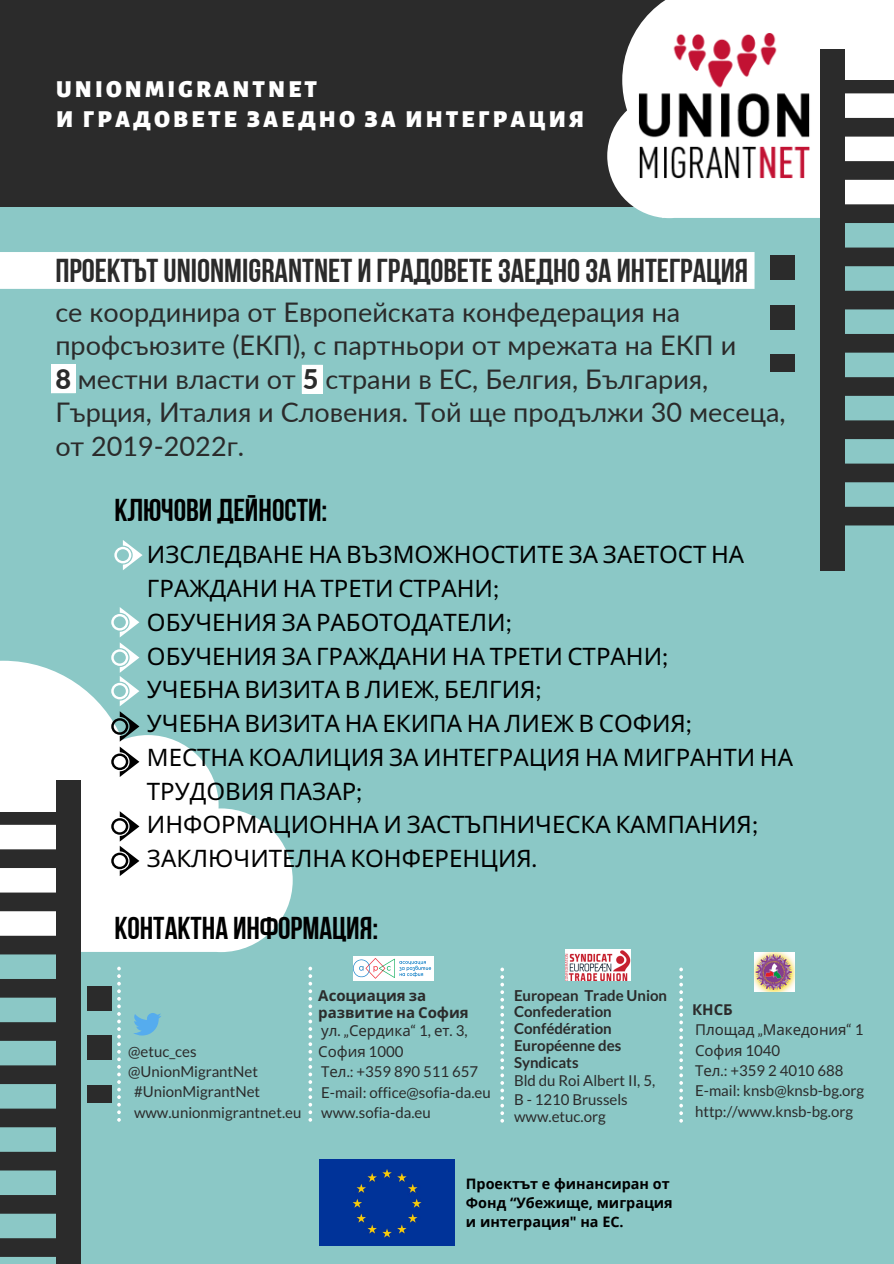
<style>
.page{position:relative;width:894px;height:1264px;background:#fff}
.page>*{position:absolute;margin:0;border:0;box-sizing:border-box;transform-origin:0 0}
.t1{font:33px "Bebas Neue Cyrillic";color:#2b2b2b}
.t2{font:31.5px "Bebas Neue Cyrillic";color:#000}
.t3{font:27px/33.5px "Lato";color:#2b2b2b}
.t4{font:24px/33.8px "Noto Sans";color:#000}
.t5{font:900 24px/29.8px "Alegreya Sans SC";letter-spacing:.13em;color:#fff}
.t6{font:15px/20.5px "Lato";color:#2b2b2b}
.t7{font:700 15px/16.8px "Lato";color:#2b2b2b}
.t8{font:15px/20.5px "Noto Sans";color:#2b2b2b}
.t9{font:700 15px/16.8px "Noto Sans";color:#2b2b2b}
.t10{font:700 14.4px/18.9px "Open Sans";color:#000}
.s1{font-weight:800}
.s2{font-family:"Lato"}
.s3{font-family:"Noto Sans"}
.s4{font-weight:700}
</style>
<div class="page">
<div style="left:0;top:0;width:893px;height:1263px;background:#8bc8c6"></div>
<div style="left:0;top:0;width:893px;height:206px;background:#2b2b2b"></div>
<svg style="left:607px;top:0;width:286px;height:218px;background:#e0e1e1"></svg>
<svg style="left:844px;top:81px;width:49px;height:456px"></svg>
<div style="left:819px;top:49px;width:25px;height:521px;background:#2b2b2b"></div>
<div style="left:769px;top:256px;width:25px;height:24px;background:#2b2b2b"></div>
<div style="left:769px;top:305px;width:25px;height:24px;background:#2b2b2b"></div>
<div style="left:769px;top:354px;width:25px;height:18px;background:#2b2b2b"></div>
<svg style="left:0;top:660px;width:292px;height:292px;fill:#fff"></svg>
<svg style="left:0;top:812px;width:56px;height:445px"></svg>
<div style="left:56px;top:780px;width:25px;height:483px;background:#2b2b2b"></div>
<div style="left:87px;top:986px;width:25px;height:24px;background:#2b2b2b"></div>
<div style="left:87px;top:1035px;width:25px;height:25px;background:#2b2b2b"></div>
<div style="left:87px;top:1084px;width:25px;height:18px;background:#2b2b2b"></div>
<div style="left:0;top:254px;width:752px;height:33px;background:#fff"></div>
<svg style="left:750px;top:285px;width:4px;height:4px"></svg>
<hr style="left:750px;top:256px;width:4px;height:29px;background:#fff">
<svg style="left:1px;top:287px;width:749px;height:2px"></svg>
<svg style="left:750px;top:252px;width:4px;height:4px"></svg>
<hr style="left:0;top:252px;width:750px;height:4px;background:#fff">
<svg style="left:51px;top:364px;width:25px;height:30px"></svg>
<svg style="left:302px;top:365px;width:21px;height:29px"></svg>
<img style="left:637px;top:33px;width:173px;height:146px">
<svg style="left:114px;top:540px;width:28px;height:30px"></svg>
<svg style="left:111px;top:607px;width:28px;height:170px"></svg>
<svg style="left:111px;top:811px;width:28px;height:65px;background:#b5b5b5"></svg>
<svg style="left:133px;top:1013px;width:28px;height:22px"></svg>
<svg style="left:308px;top:966px;width:4px;height:155px"></svg>
<svg style="left:500px;top:967px;width:4px;height:155px"></svg>
<svg style="left:117px;top:966px;width:4px;height:155px"></svg>
<div style="left:319px;top:1159px;width:135px;height:86px;background:#039"></div>
<hr style="left:353px;top:980px;width:80px;height:1px;background:#fff">
<img style="left:353px;top:956px;width:81px;height:24px">
<img style="left:565px;top:949px;width:65px;height:31px">
<svg style="left:679px;top:967px;width:3px;height:155px"></svg>
<img style="left:754px;top:952px;width:40px;height:39px">
<p class="t5" style="left:56px;top:75px;width:529px">UNIONMIGRANTNET<br>И ГРАДОВЕТЕ ЗАЕДНО ЗА ИНТЕГРАЦИЯ</p>
<h1 class="t1" style="left:55px;top:258px;width:694px">ПРОЕКТЪТ UNIONMIGRANTNET И ГРАДОВЕТЕ ЗАЕДНО ЗА ИНТЕГРАЦИЯ</h1>
<p class="t3" style="left:55px;top:294px;width:731px">се координира от Европейската конфедерация на профсъюзите (ЕКП), с партньори от мрежата на ЕКП и<br><span class="s1">8</span> местни власти от <span class="s1">5</span> страни в ЕС, Белгия, България, Гърция, Италия и Словения. Той ще продължи 30 месеца, от 2019-2022г.</p>
<h2 class="t2" style="left:114px;top:497px;width:214px">КЛЮЧОВИ ДЕЙНОСТИ:</h2>
<p class="t4" style="left:147px;top:537px;width:647px">ИЗСЛЕДВАНЕ НА ВЪЗМОЖНОСТИТЕ ЗА ЗАЕТОСТ НА ГРАЖДАНИ НА ТРЕТИ СТРАНИ<span class="s2">;<br></span>ОБУЧЕНИЯ ЗА РАБОТОДАТЕЛИ<span class="s2">;<br></span>ОБУЧЕНИЯ ЗА ГРАЖДАНИ НА ТРЕТИ СТРАНИ<span class="s2">;<br></span>УЧЕБНА ВИЗИТА В ЛИЕЖ<span class="s2">,</span> БЕЛГИЯ<span class="s2">;<br></span>УЧЕБНА ВИЗИТА НА ЕКИПА НА ЛИЕЖ В СОФИЯ<span class="s2">; </span>МЕСТНА КОАЛИЦИЯ ЗА ИНТЕГРАЦИЯ НА МИГРАНТИ НА ТРУДОВИЯ ПАЗАР<span class="s2">;<br></span>ИНФОРМАЦИОННА И ЗАСТЪПНИЧЕСКА КАМПАНИЯ<span class="s2">; </span>ЗАКЛЮЧИТЕЛНА КОНФЕРЕНЦИЯ<span class="s2">.</span></p>
<h2 class="t2" style="left:114px;top:915px;width:265px">КОНТАКТНА ИНФОРМАЦИЯ:</h2>
<p class="t6" style="left:128px;top:1040px;width:70px">@etuc_ces</p>
<p class="t6" style="left:128px;top:1060px;width:131px">@UnionMigrantNet</p>
<p class="t6" style="left:134px;top:1081px;width:128px">#UnionMigrantNet</p>
<p class="t6" style="left:134px;top:1101px;width:169px">www.unionmigrantnet.eu</p>
<p class="t9" style="left:318px;top:986px;width:152px">Асоциация за развитие на София</p>
<p class="t8" style="left:318px;top:1020px;width:151px">ул<span class="s2">. „</span>Сердика<span class="s2">“ 1,</span> ет<span class="s2">. 3,<br></span>София <span class="s2">1000</span></p>
<p class="t6" style="left:321px;top:1061px;width:171px"><span class="s3">Тел</span>.: +359 890 511 657<br>E-mail: office@sofia-da.eu www.sofia-da.eu</p>
<p class="t7" style="left:514px;top:986px;width:154px">European Trade Union<br>Confederation<br>Confédération<br>Européenne des<br>Syndicats</p>
<p class="t6" style="left:514px;top:1071px;width:143px;line-height:18.6px">Bld du Roi Albert II, 5,<br>B - 1210 Brussels</p>
<p class="t6" style="left:514px;top:1105px;width:93px">www.etuc.org</p>
<p class="t10" style="left:466px;top:1173px;width:208px">Проектът е финансиран от<br>Фонд “Убежище, миграция и интеграция" на ЕС.</p>
<p class="t8" style="left:692px;top:998px;width:173px"><span class="s4">КНСБ<br></span>Площад <span class="s2">„</span>Македония<span class="s2">“ 1<br></span>София <span class="s2">1040</span></p>
<p class="t6" style="left:695px;top:1059px;width:171px"><span class="s3">Тел</span>.: +359 2 4010 688<br>E-mail: knsb@knsb-bg.org http://www.knsb-bg.org</p>
</div>
